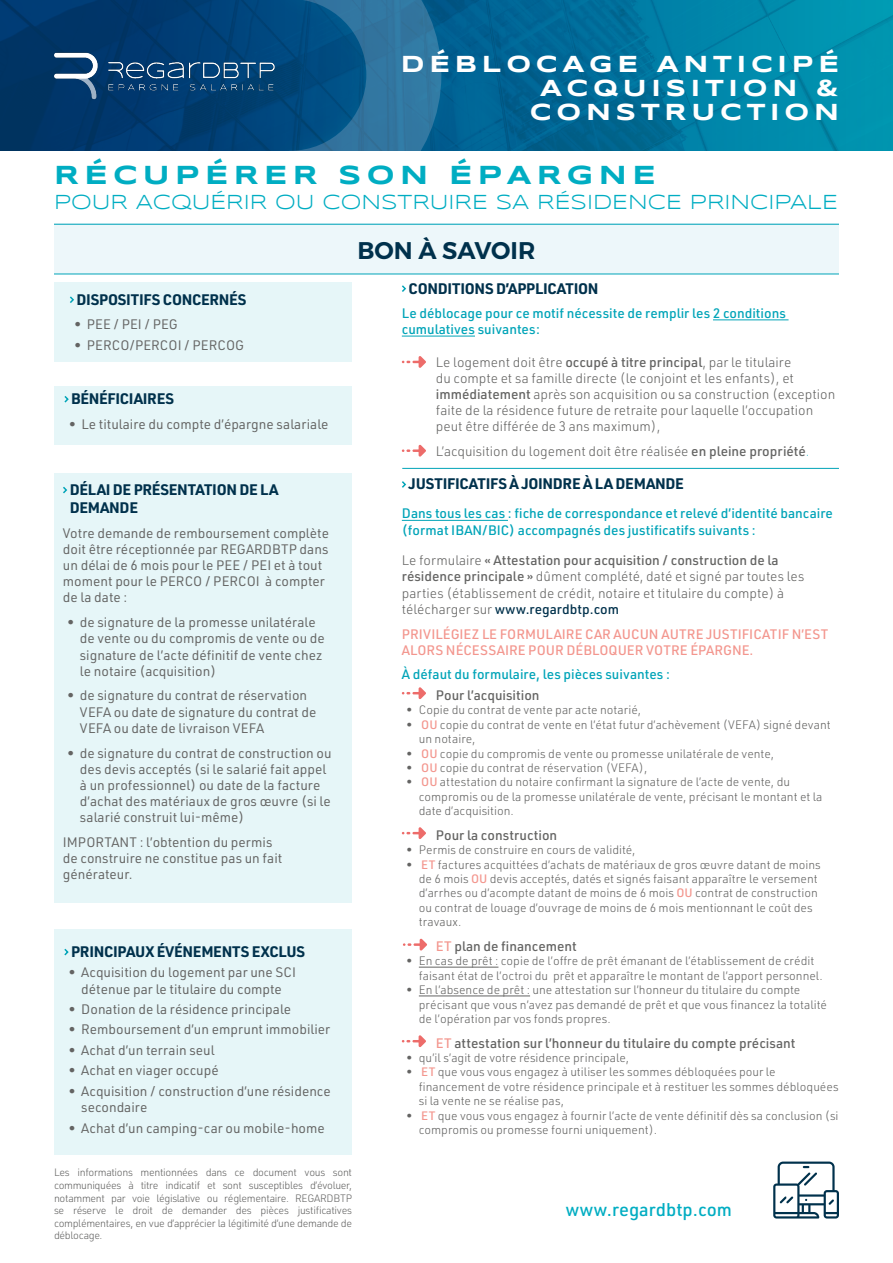
<style>
.page{position:relative;width:893px;height:1263px;background:#fff}
.page>*{position:absolute;margin:0;border:0;box-sizing:border-box;transform-origin:0 0}
.t1{font:700 27px "Syncopate";letter-spacing:.2em;color:#00adc2}
.t2{font:700 24px/24px "Syncopate";letter-spacing:.2em;color:#fff;text-align:center}
.t3{font:600 24px "Montserrat";color:#00314c}
.t4{font:21px "Syncopate";color:#00adc2}
.t5{font:500 18.15px "URWDIN";color:#00adc2}
.t6{font:700 15px/18px "URWDIN";letter-spacing:-.02em;color:#00314c}
.t7{font:13.5px/16.2px "URWDIN";color:#646463}
.t8{font:300 13.5px/16.2px "URWDIN";color:#646463}
.t9{font:500 13.5px/16.2px "URWDIN";color:#00a4b8}
.t10{font:500 13.5px "URWDIN";color:#646463}
.t11{font:500 13.5px/16.2px "URWDIN";color:#f3968e}
.t12{font:300 12px/14.4px "URWDIN";color:#646463}
.t13{font:300 10.5px/12.6px "URWDIN";letter-spacing:-.03em;color:#646463;text-align:justify}
.s1{font-weight:500}
.s2{color:#3ebbcb}
.s3{font-weight:500;color:#00314c}
.s4{font-weight:500;color:#f3968e}
.s5{color:#f3968e}
</style>
<div class="page">
<div style="left:55px;top:929px;width:297px;height:225px;background:#e6f6f8"></div>
<div style="left:54px;top:473px;width:298px;height:430px;background:#e6f6f8"></div>
<svg style="left:0;top:0;width:893px;height:151px;background:#006d96"></svg>
<hr style="left:402px;top:468px;width:437px;height:1px;background:#00a4b8">
<div style="left:54px;top:283px;width:298px;height:79px;background:#e6f6f8"></div>
<svg style="left:70px;top:296px;width:4px;height:7px"></svg>
<svg style="left:773px;top:1161px;width:66px;height:57px"></svg>
<img style="left:0;top:33px;width:262px;height:85px">
<svg style="left:262px;top:0;width:208px;height:151px;background:#146090"></svg>
<svg style="left:402px;top:285px;width:5px;height:7px"></svg>
<hr style="left:713px;top:319px;width:75px;height:1px;background:#00a4b8">
<hr style="left:402px;top:336px;width:73px;height:1px;background:#00a4b8">
<svg style="left:402px;top:481px;width:5px;height:7px"></svg>
<hr style="left:402px;top:520px;width:106px;height:1px;background:#00a4b8">
<hr style="left:419px;top:967px;width:79px;height:1px;background:#646463">
<hr style="left:419px;top:996px;width:111px;height:1px;background:#646463">
<div style="left:54px;top:386px;width:298px;height:59px;background:#e6f6f8"></div>
<svg style="left:64px;top:396px;width:5px;height:7px"></svg>
<svg style="left:63px;top:487px;width:5px;height:7px"></svg>
<svg style="left:64px;top:948px;width:5px;height:8px"></svg>
<svg style="left:402px;top:356px;width:24px;height:12px"></svg>
<svg style="left:402px;top:444px;width:24px;height:13px"></svg>
<div style="left:54px;top:223px;width:785px;height:51px;background:#edf7fa"></div>
<hr style="left:54px;top:224px;width:785px;height:1px;background:#00a4b8">
<hr style="left:54px;top:274px;width:785px;height:1px;background:#00a4b8">
<svg style="left:402px;top:687px;width:24px;height:12px"></svg>
<svg style="left:402px;top:827px;width:24px;height:12px"></svg>
<svg style="left:403px;top:938px;width:24px;height:13px"></svg>
<svg style="left:402px;top:1035px;width:24px;height:12px"></svg>
<p class="t2" style="left:401px;top:52px;width:440px">DÉBLOCAGE ANTICIPÉ</p>
<p class="t2" style="left:530px;top:76px;width:310px">ACQUISITION &amp;<br>CONSTRUCTION</p>
<p class="t1" style="left:54px;top:158px;width:603px">RÉCUPÉRER SON ÉPARGNE</p>
<p class="t4" style="left:54px;top:190px;width:785px">POUR ACQUÉRIR OU CONSTRUIRE SA RÉSIDENCE PRINCIPALE</p>
<p class="t3" style="left:357px;top:231px;width:180px">BON À SAVOIR</p>
<p class="t6" style="left:77px;top:290px;width:171px">DISPOSITIFS CONCERNÉS</p>
<p class="t7" style="left:74px;top:316px;width:105px">• PEE / PEI / PEG</p>
<p class="t7" style="left:74px;top:336px;width:172px">• PERCO/PERCOI / PERCOG</p>
<p class="t6" style="left:71px;top:389px;width:105px">BÉNÉFICIAIRES</p>
<p class="t7" style="left:69px;top:415px;width:261px">• Le titulaire du compte d’épargne salariale</p>
<p class="t6" style="left:70px;top:480px;width:210px">DÉLAI DE PRÉSENTATION DE LA<br>DEMANDE</p>
<p class="t7" style="left:63px;top:524px;width:268px">Votre demande de remboursement complète doit être réceptionnée par REGARDBTP dans un délai de 6 mois pour le PEE / PEI et à tout moment pour le PERCO / PERCOI à compter de la date :</p>
<p class="t7" style="left:80px;top:614px;width:246px;text-indent:-13px">• de signature de la promesse unilatérale de vente ou du compromis de vente ou de signature de l’acte définitif de vente chez le notaire (acquisition)</p>
<p class="t7" style="left:80px;top:687px;width:238px;text-indent:-13px">• de signature du contrat de réservation<br>VEFA ou date de signature du contrat de<br>VEFA ou date de livraison VEFA</p>
<p class="t7" style="left:80px;top:744px;width:253px;text-indent:-13px">• de signature du contrat de construction ou des devis acceptés (si le salarié fait appel à un professionnel) ou date de la facture d’achat des matériaux de gros œuvre (si le salarié construit lui-même)</p>
<p class="t7" style="left:63px;top:834px;width:221px">IMPORTANT : l’obtention du permis de construire ne constitue pas un fait générateur.</p>
<p class="t6" style="left:71px;top:942px;width:236px">PRINCIPAUX ÉVÉNEMENTS EXCLUS</p>
<p class="t7" style="left:69px;top:964px;width:229px;text-align:center">• Acquisition du logement par une SCI détenue par le titulaire du compte</p>
<p class="t7" style="left:69px;top:1001px;width:224px">• Donation de la résidence principale</p>
<p class="t7" style="left:69px;top:1021px;width:263px">• Remboursement d’un emprunt immobilier</p>
<p class="t7" style="left:69px;top:1042px;width:148px">• Achat d’un terrain seul</p>
<p class="t7" style="left:69px;top:1062px;width:152px">• Achat en viager occupé</p>
<p class="t7" style="left:81px;top:1082px;width:251px;text-indent:-13px">• Acquisition / construction d’une résidence secondaire</p>
<p class="t7" style="left:69px;top:1119px;width:258px">• Achat d’un camping-car ou mobile-home</p>
<p class="t13" style="left:54px;top:1166px;width:300px">Les informations mentionnées dans ce document vous sont communiquées à titre indicatif et sont susceptibles d’évoluer, notamment par voie législative ou réglementaire. REGARDBTP se réserve le droit de demander des pièces justificatives complémentaires, en vue d’apprécier la légitimité d’une demande de déblocage.</p>
<p class="t6" style="left:409px;top:278px;width:191px">CONDITIONS D’APPLICATION</p>
<p class="t9" style="left:402px;top:305px;width:385px">Le déblocage pour ce motif nécessite de remplir les 2 conditions cumulatives suivantes:</p>
<p class="t8" style="left:436px;top:353px;width:401px">Le logement doit être <span class="s1">occupé à titre principal</span>, par le titulaire<br>du compte et sa famille directe (le conjoint et les enfants), et <span class="s1">immédiatement</span> après son acquisition ou sa construction (exception faite de la résidence future de retraite pour laquelle l’occupation peut être différée de 3 ans maximum),</p>
<p class="t8" style="left:436px;top:443px;width:375px">L’acquisition du logement doit être réalisée <span class="s1">en pleine propriété</span><span class="s2">.</span></p>
<p class="t6" style="left:409px;top:474px;width:277px">JUSTIFICATIFS À JOINDRE À LA DEMANDE</p>
<p class="t9" style="left:402px;top:505px;width:433px">Dans tous les cas : fiche de correspondance et relevé d’identité bancaire (format IBAN/BIC) accompagnés des justificatifs suivants :</p>
<p class="t8" style="left:402px;top:552px;width:404px">Le formulaire <span class="s1">« Attestation pour acquisition / construction de la résidence principale »</span> dûment complété, daté et signé par toutes les parties (établissement de crédit, notaire et titulaire du compte) à télécharger sur <span class="s3">www.regardbtp.com</span></p>
<p class="t11" style="left:402px;top:625px;width:428px">PRIVILÉGIEZ LE FORMULAIRE CAR AUCUN AUTRE JUSTIFICATIF N’EST<br>ALORS NÉCESSAIRE POUR DÉBLOQUER VOTRE ÉPARGNE.</p>
<p class="t9" style="left:402px;top:666px;width:270px">À défaut du formulaire, les pièces suivantes :</p>
<p class="t10" style="left:436px;top:686px;width:105px">Pour l’acquisition</p>
<p class="t12" style="left:406px;top:702px;width:237px">• Copie du contrat de vente par acte notarié,</p>
<p class="t12" style="left:419px;top:717px;width:413px;text-indent:-13px">• <span class="s4">OU</span> copie du contrat de vente en l’état futur d’achèvement (VEFA) signé devant un notaire,</p>
<p class="t12" style="left:406px;top:746px;width:369px">• <span class="s4">OU</span> copie du compromis de vente ou promesse unilatérale de vente,</p>
<p class="t12" style="left:406px;top:760px;width:243px">• <span class="s4">OU</span> copie du contrat de réservation (VEFA),</p>
<p class="t12" style="left:419px;top:774px;width:405px;text-indent:-13px">• <span class="s4">OU</span> attestation du notaire confirmant la signature de l’acte de vente, du compromis ou de la promesse unilatérale de vente, précisant le montant et la date d’acquisition.</p>
<p class="t10" style="left:436px;top:826px;width:123px">Pour la construction</p>
<p class="t12" style="left:406px;top:842px;width:231px">• Permis de construire en cours de validité,</p>
<p class="t12" style="left:419px;top:857px;width:403px;text-indent:-13px">• <span class="s4">ET</span> factures acquittées d’achats de matériaux de gros œuvre datant de moins de 6 mois <span class="s4">OU</span> devis acceptés, datés et signés faisant apparaître le versement d’arrhes ou d’acompte datant de moins de 6 mois <span class="s4">OU</span> contrat de construction ou contrat de louage d’ouvrage de moins de 6 mois mentionnant le coût des travaux.</p>
<p class="t10" style="left:436px;top:937px;width:142px"><span class="s5">ET</span> plan de financement</p>
<p class="t12" style="left:419px;top:953px;width:406px;text-indent:-13px">• En cas de prêt : copie de l’offre de prêt émanant de l’établissement de crédit faisant état de l’octroi du prêt et apparaître le montant de l’apport personnel.</p>
<p class="t12" style="left:419px;top:982px;width:410px;text-indent:-13px">• En l’absence de prêt : une attestation sur l’honneur du titulaire du compte précisant que vous n’avez pas demandé de prêt et que vous financez la totalité de l’opération par vos fonds propres.</p>
<p class="t10" style="left:436px;top:1034px;width:361px"><span class="s5">ET</span> attestation sur l’honneur du titulaire du compte précisant</p>
<p class="t12" style="left:406px;top:1050px;width:225px">• qu’il s’agit de votre résidence principale,</p>
<p class="t12" style="left:419px;top:1065px;width:421px;text-indent:-13px">• <span class="s4">ET</span> que vous vous engagez à utiliser les sommes débloquées pour le financement de votre résidence principale et à restituer les sommes débloquées si la vente ne se réalise pas,</p>
<p class="t12" style="left:419px;top:1108px;width:421px;text-indent:-13px">• <span class="s4">ET</span> que vous vous engagez à fournir l’acte de vente définitif dès sa conclusion (si compromis ou promesse fourni uniquement).</p>
<p class="t5" style="left:566px;top:1198px;width:168px">www.regardbtp.com</p>
</div>
